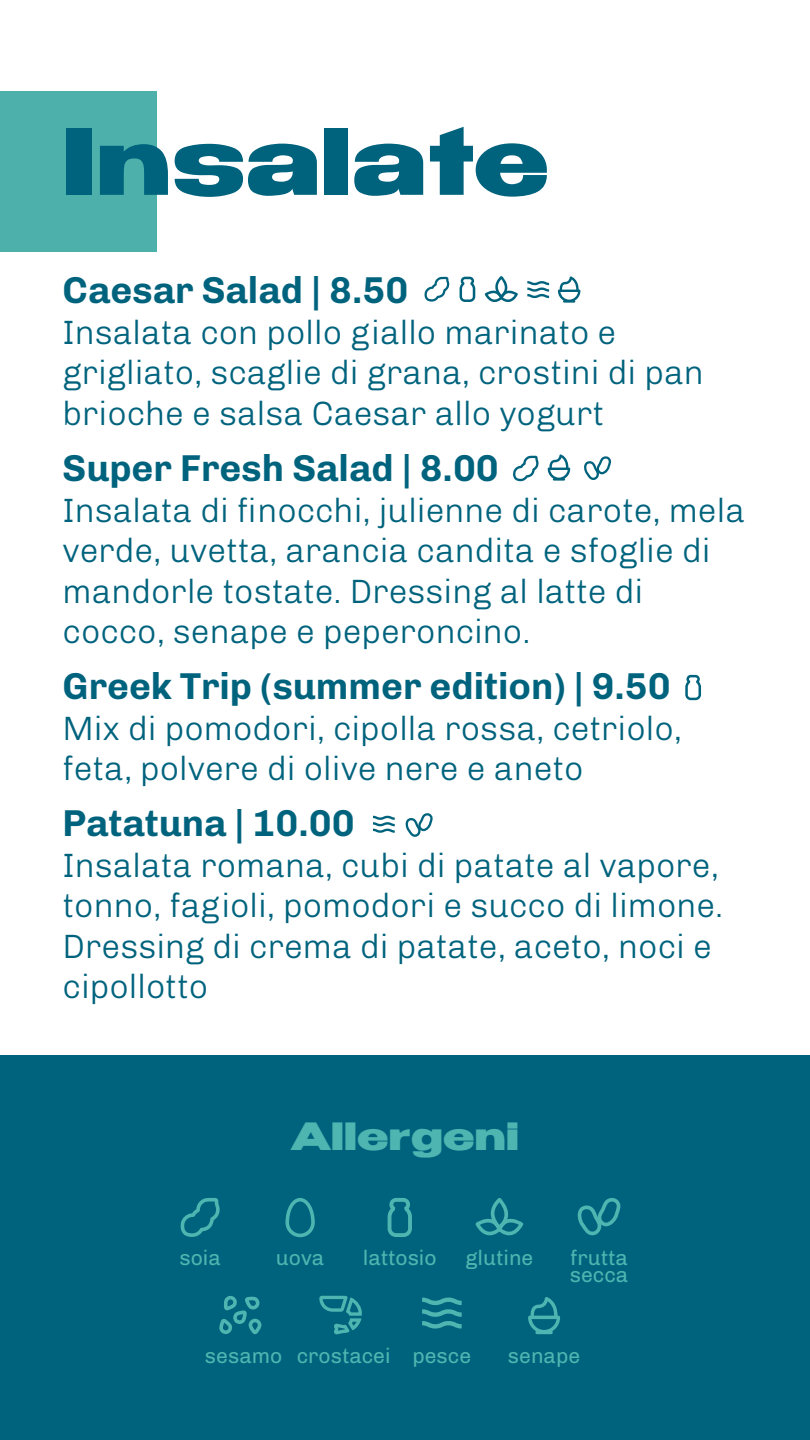
<style>
.page{position:relative;width:810px;height:1440px;background:#fff}
.page>*{position:absolute;margin:0;border:0;box-sizing:border-box;transform-origin:0 0}
.t1{font:800 90px "Benzin";letter-spacing:.04em;color:#00637d}
.t2{font:700 37.5px "Chivo";color:#00637d}
.t3{font:800 37.5px "Benzin";letter-spacing:.04em;color:#4fb5b0}
.t4{font:300 33.75px/40.5px "Chivo";color:#00637d}
.t5{font:21.15px/16.5px "Chivo";color:#4fb5b0}
</style>
<div class="page">
<div style="left:0;top:91px;width:157px;height:161px;background:#4db0ab"></div>
<svg style="left:424px;top:277px;width:26px;height:25px"></svg>
<svg style="left:513px;top:456px;width:26px;height:25px"></svg>
<svg style="left:460px;top:277px;width:15px;height:25px"></svg>
<svg style="left:485px;top:276px;width:33px;height:26px"></svg>
<svg style="left:527px;top:281px;width:22px;height:17px"></svg>
<svg style="left:558px;top:276px;width:22px;height:27px"></svg>
<svg style="left:548px;top:454px;width:22px;height:27px"></svg>
<svg style="left:373px;top:816px;width:22px;height:17px"></svg>
<svg style="left:685px;top:675px;width:16px;height:25px"></svg>
<div style="left:0;top:1055px;width:810px;height:385px;background:#00637d"></div>
<svg style="left:180px;top:1198px;width:40px;height:39px"></svg>
<svg style="left:285px;top:1198px;width:30px;height:39px"></svg>
<svg style="left:388px;top:1198px;width:24px;height:39px"></svg>
<svg style="left:475px;top:1198px;width:48px;height:37px"></svg>
<svg style="left:577px;top:1198px;width:44px;height:37px"></svg>
<svg style="left:219px;top:1296px;width:42px;height:38px"></svg>
<svg style="left:319px;top:1296px;width:43px;height:38px"></svg>
<svg style="left:422px;top:1298px;width:40px;height:31px"></svg>
<hr style="left:535px;top:1331px;width:18px;height:3px;background:#4fb5b0;border-radius:2px">
<svg style="left:528px;top:1297px;width:32px;height:36px"></svg>
<svg style="left:405px;top:813px;width:28px;height:24px"></svg>
<svg style="left:584px;top:456px;width:27px;height:24px"></svg>
<h1 class="t1" style="left:63px;top:96px;width:487px">Insalate</h1>
<p class="t2" style="left:63px;top:261px;width:347px">Caesar Salad | 8.50</p>
<p class="t4" style="left:63px;top:310px;width:643px">Insalata con pollo giallo marinato e grigliato, scaglie di grana, crostini di pan brioche e salsa Caesar allo yogurt</p>
<p class="t2" style="left:63px;top:439px;width:438px">Super Fresh Salad | 8.00</p>
<p class="t4" style="left:63px;top:487px;width:684px">Insalata di finocchi, julienne di carote, mela verde, uvetta, arancia candita e sfoglie di mandorle tostate. Dressing al latte di cocco, senape e peperoncino.</p>
<p class="t2" style="left:63px;top:657px;width:610px">Greek Trip (summer edition) | 9.50</p>
<p class="t4" style="left:63px;top:705px;width:621px">Mix di pomodori, cipolla rossa, cetriolo, feta, polvere di olive nere e aneto</p>
<p class="t2" style="left:63px;top:794px;width:294px">Patatuna | 10.00</p>
<p class="t4" style="left:63px;top:842px;width:662px">Insalata romana, cubi di patate al vapore, tonno, fagioli, pomodori e succo di limone.<br>Dressing di crema di patate, aceto, noci e cipollotto</p>
<p class="t3" style="left:292px;top:1108px;width:228px">Allergeni</p>
<p class="t5" style="left:179px;top:1249px;width:43px">soia</p>
<p class="t5" style="left:276px;top:1249px;width:50px">uova</p>
<p class="t5" style="left:363px;top:1249px;width:75px">lattosio</p>
<p class="t5" style="left:465px;top:1249px;width:69px">glutine</p>
<p class="t5" style="left:570px;top:1249px;width:60px">frutta secca</p>
<p class="t5" style="left:205px;top:1347px;width:268px">sesamo crostacei pesce</p>
<p class="t5" style="left:508px;top:1347px;width:74px">senape</p>
</div>
